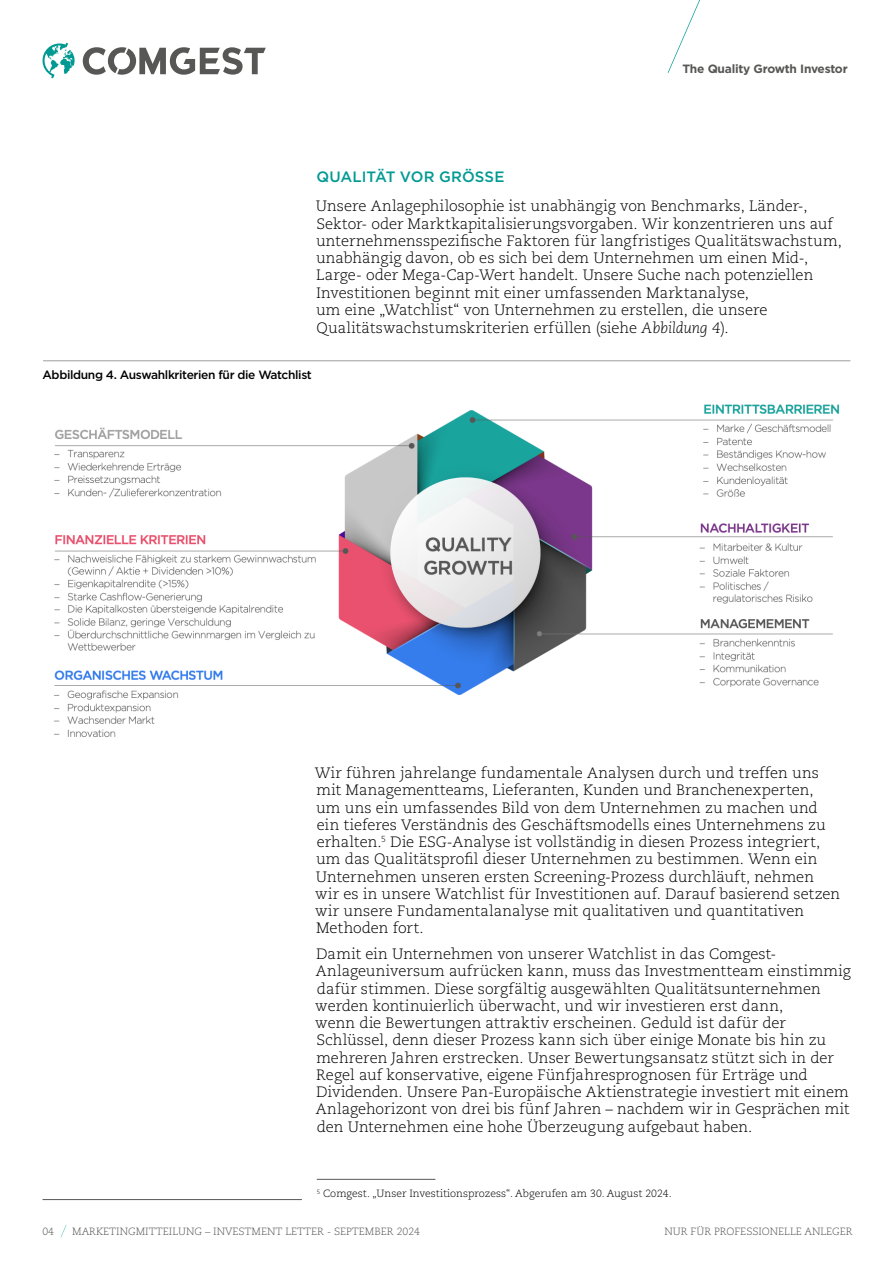
<style>
.page{position:relative;width:893px;height:1263px;background:#fff}
.page>*{position:absolute;margin:0;border:0;box-sizing:border-box;transform-origin:0 0}
.t1{font:300 15px/17.2px "Caecilia LT Pro 45";color:#000}
.t2{font:500 15px "Gotham";letter-spacing:.005em;color:#009a93}
.t3{font:500 12px "Gotham";letter-spacing:-.03em;color:#000}
.t4{font:700 12px "Gotham";letter-spacing:-.02em;color:#575756}
.t5{font:300 10.5px "Caecilia LT Pro 45";color:#575756}
.t6{font:300 10.5px "Caecilia LT Pro 45";color:#000}
.s1{font-family:"Caecilia LT Pro 46";font-style:italic}
</style>
<div class="page">
<svg style="left:668px;top:0;width:32px;height:73px"></svg>
<svg style="left:61px;top:1225px;width:5px;height:12px"></svg>
<hr style="left:43px;top:1199px;width:259px;height:1px;background:#575756">
<svg style="left:83px;top:47px;width:183px;height:28px"></svg>
<svg style="left:43px;top:43px;width:32px;height:35px"></svg>
<hr style="left:317px;top:1179px;width:118px;height:1px;background:#575756">
<hr style="left:43px;top:360px;width:807px;height:1px;background:#9d9d9c">
<img style="left:54px;top:404px;width:786px;height:333px">
<p class="t4" style="left:682px;top:61px;width:167px">The Quality Growth Investor</p>
<p class="t2" style="left:316px;top:167px;width:190px">QUALITÄT VOR GRÖSSE</p>
<p class="t1" style="left:316px;top:197px;width:527px">Unsere Anlagephilosophie ist unabhängig von Benchmarks, Länder-, Sektor- oder Marktkapitalisierungsvorgaben. Wir konzentrieren uns auf unternehmensspezifische Faktoren für langfristiges Qualitätswachstum, unabhängig davon, ob es sich bei dem Unternehmen um einen Mid-, Large- oder Mega-Cap-Wert handelt. Unsere Suche nach potenziellen Investitionen beginnt mit einer umfassenden Marktanalyse,<br>um eine „Watchlist“ von Unternehmen zu erstellen, die unsere Qualitätswachstumskriterien erfüllen (siehe <span class="s1">Abbildung 4</span>).</p>
<p class="t3" style="left:43px;top:367px;width:271px">Abbildung 4. Auswahlkriterien für die Watchlist</p>
<p class="t1" style="left:315px;top:764px;width:527px">Wir führen jahrelange fundamentale Analysen durch und treffen uns mit Managementteams, Lieferanten, Kunden und Branchenexperten, um uns ein umfassendes Bild von dem Unternehmen zu machen und ein tieferes Verständnis des Geschäftsmodells eines Unternehmens zu erhalten.<sup>5</sup> Die ESG-Analyse ist vollständig in diesen Prozess integriert, um das Qualitätsprofil dieser Unternehmen zu bestimmen. Wenn ein Unternehmen unseren ersten Screening-Prozess durchläuft, nehmen wir es in unsere Watchlist für Investitionen auf. Darauf basierend setzen wir unsere Fundamentalanalyse mit qualitativen und quantitativen Methoden fort.</p>
<p class="t1" style="left:315px;top:945px;width:537px">Damit ein Unternehmen von unserer Watchlist in das Comgest-Anlageuniversum aufrücken kann, muss das Investmentteam einstimmig dafür stimmen. Diese sorgfältig ausgewählten Qualitätsunternehmen werden kontinuierlich überwacht, und wir investieren erst dann,<br>wenn die Bewertungen attraktiv erscheinen. Geduld ist dafür der Schlüssel, denn dieser Prozess kann sich über einige Monate bis hin zu mehreren Jahren erstrecken. Unser Bewertungsansatz stützt sich in der Regel auf konservative, eigene Fünfjahresprognosen für Erträge und Dividenden. Unsere Pan-Europäische Aktienstrategie investiert mit einem Anlagehorizont von drei bis fünf Jahren – nachdem wir in Gesprächen mit den Unternehmen eine hohe Überzeugung aufgebaut haben.</p>
<p class="t6" style="left:317px;top:1187px;width:356px"><sup>5</sup> Comgest. „Unser Investitionsprozess“. Abgerufen am 30. August 2024.</p>
<p class="t5" style="left:43px;top:1224px;width:13px">04</p>
<p class="t5" style="left:72px;top:1224px;width:349px">MARKETINGMITTEILUNG – INVESTMENT LETTER - SEPTEMBER 2024</p>
<p class="t5" style="left:664px;top:1224px;width:190px">NUR FÜR PROFESSIONELLE ANLEGER</p>
</div>
